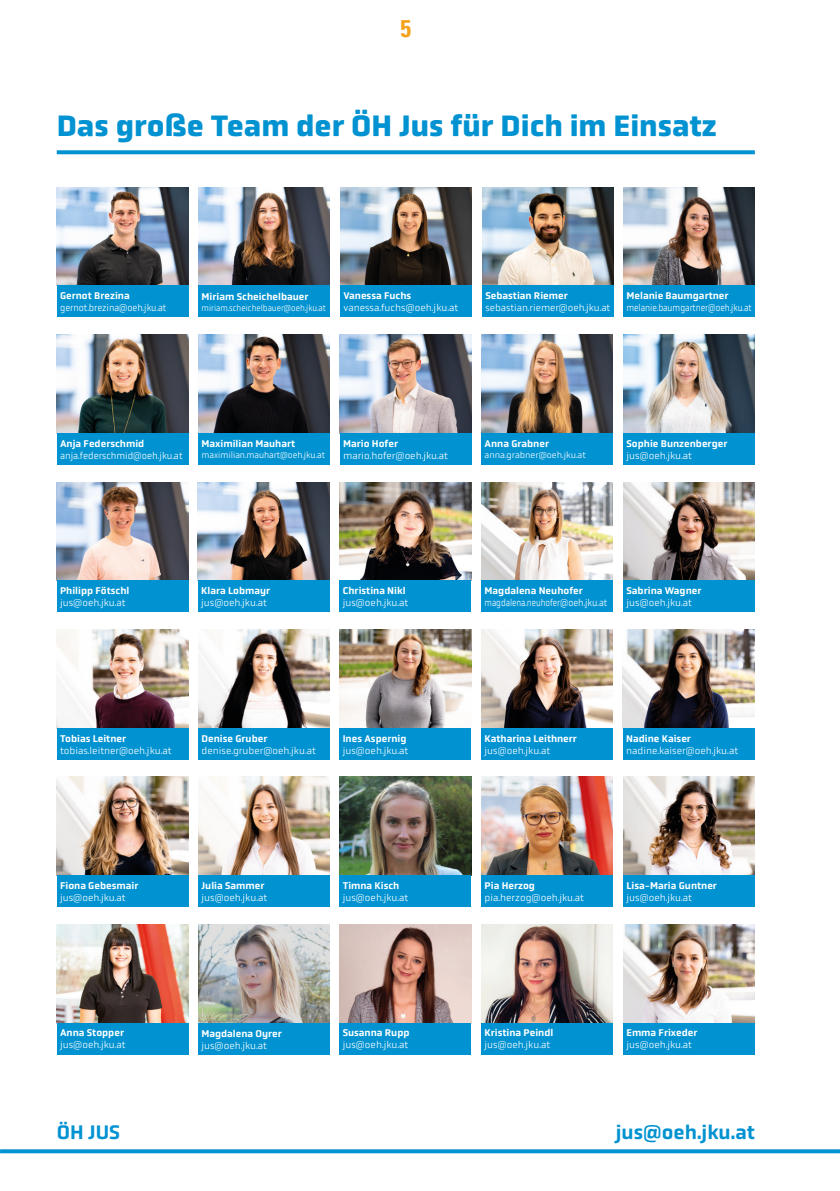
<style>
.page{position:relative;width:840px;height:1191px;background:#fff}
.page>*{position:absolute;margin:0;border:0;box-sizing:border-box;transform-origin:0 0}
.t1{font:700 30px "Obvia";color:#0092d1}
.t2{font:700 condensed 24px "Univers LT";color:#f6a31c}
.t3{font:500 20px "Obvia";color:#0092d1}
.t4{font:500 10px "Obvia";color:#fff}
.t5{font:300 10px "Obvia";color:#fff}
.t6{font:300 10px "Obvia";color:#fff;scale:.83 1}
.t7{font:300 10px "Obvia";color:#fff;scale:.8 1}
.t8{font:300 10px "Obvia";color:#fff;scale:.94 1}
.t9{font:300 10px "Obvia";color:#fff;scale:.9 1}
.t10{font:300 9px "Obvia";color:#fff;scale:.89 1}
.t11{font:300 9px "Obvia";color:#fff;scale:.95 1}
.t12{font:300 9px "Obvia";color:#fff}
</style>
<div class="page">
<svg style="left:0;top:1149px;width:839px;height:4px;fill:#0092d1"></svg>
<svg style="left:57px;top:150px;width:697px;height:4px;fill:#0092d1"></svg>
<img style="left:198px;top:187px;width:132px;height:99px">
<div style="left:198px;top:286px;width:132px;height:31px;background:#0092d1"></div>
<img style="left:340px;top:187px;width:131px;height:99px">
<div style="left:340px;top:286px;width:131px;height:31px;background:#0092d1"></div>
<img style="left:481px;top:482px;width:131px;height:99px">
<div style="left:481px;top:581px;width:131px;height:31px;background:#0092d1"></div>
<img style="left:57px;top:334px;width:131px;height:99px">
<div style="left:57px;top:433px;width:131px;height:31px;background:#0092d1"></div>
<img style="left:481px;top:334px;width:131px;height:99px">
<div style="left:481px;top:433px;width:131px;height:31px;background:#0092d1"></div>
<img style="left:339px;top:334px;width:132px;height:99px">
<div style="left:339px;top:433px;width:132px;height:31px;background:#0092d1"></div>
<img style="left:623px;top:187px;width:131px;height:99px">
<div style="left:622px;top:286px;width:132px;height:31px;background:#0092d1"></div>
<img style="left:198px;top:334px;width:132px;height:99px">
<div style="left:198px;top:433px;width:132px;height:31px;background:#0092d1"></div>
<img style="left:482px;top:187px;width:131px;height:99px">
<div style="left:482px;top:286px;width:131px;height:31px;background:#0092d1"></div>
<img style="left:623px;top:334px;width:131px;height:99px">
<div style="left:623px;top:433px;width:131px;height:31px;background:#0092d1"></div>
<img style="left:339px;top:482px;width:132px;height:99px">
<div style="left:339px;top:581px;width:132px;height:31px;background:#0092d1"></div>
<img style="left:57px;top:187px;width:131px;height:99px">
<div style="left:57px;top:286px;width:131px;height:31px;background:#0092d1"></div>
<img style="left:622px;top:629px;width:132px;height:99px">
<div style="left:622px;top:728px;width:132px;height:31px;background:#0092d1"></div>
<img style="left:57px;top:482px;width:131px;height:99px">
<div style="left:57px;top:581px;width:131px;height:31px;background:#0092d1"></div>
<img style="left:623px;top:482px;width:131px;height:99px">
<div style="left:623px;top:581px;width:131px;height:31px;background:#0092d1"></div>
<img style="left:339px;top:629px;width:132px;height:99px">
<div style="left:339px;top:728px;width:132px;height:31px;background:#0092d1"></div>
<img style="left:481px;top:629px;width:131px;height:99px">
<div style="left:481px;top:728px;width:131px;height:31px;background:#0092d1"></div>
<img style="left:198px;top:629px;width:132px;height:99px">
<div style="left:198px;top:728px;width:132px;height:31px;background:#0092d1"></div>
<img style="left:339px;top:924px;width:132px;height:99px">
<div style="left:339px;top:1023px;width:132px;height:31px;background:#0092d1"></div>
<img style="left:339px;top:777px;width:132px;height:98px">
<div style="left:339px;top:875px;width:132px;height:32px;background:#0092d1"></div>
<img style="left:481px;top:777px;width:131px;height:98px">
<div style="left:481px;top:875px;width:131px;height:32px;background:#0092d1"></div>
<img style="left:198px;top:777px;width:132px;height:98px">
<div style="left:198px;top:875px;width:132px;height:32px;background:#0092d1"></div>
<img style="left:57px;top:777px;width:131px;height:98px">
<div style="left:57px;top:875px;width:131px;height:32px;background:#0092d1"></div>
<img style="left:623px;top:777px;width:131px;height:98px">
<div style="left:623px;top:875px;width:131px;height:32px;background:#0092d1"></div>
<img style="left:57px;top:629px;width:131px;height:99px">
<div style="left:57px;top:728px;width:131px;height:31px;background:#0092d1"></div>
<img style="left:481px;top:924px;width:131px;height:99px">
<div style="left:481px;top:1023px;width:131px;height:31px;background:#0092d1"></div>
<img style="left:198px;top:482px;width:131px;height:99px">
<div style="left:198px;top:581px;width:131px;height:31px;background:#0092d1"></div>
<img style="left:57px;top:924px;width:131px;height:99px">
<div style="left:57px;top:1023px;width:131px;height:31px;background:#0092d1"></div>
<img style="left:623px;top:924px;width:131px;height:99px">
<div style="left:623px;top:1023px;width:131px;height:31px;background:#0092d1"></div>
<img style="left:198px;top:925px;width:131px;height:98px">
<div style="left:198px;top:1023px;width:131px;height:31px;background:#0092d1"></div>
<h2 class="t2" style="left:400px;top:14px;width:12px">5</h2>
<p class="t1" style="left:57px;top:108px;width:661px">Das große Team der ÖH Jus für Dich im Einsatz</p>
<p class="t4" style="left:60px;top:290px;width:71px">Gernot Brezina</p>
<p class="t9" style="left:60px;top:302px;width:120px">gernot.brezina@oeh.jku.at</p>
<p class="t4" style="left:201px;top:290px;width:108px">Miriam Scheichelbauer</p>
<p class="t10" style="left:201px;top:302px;width:141px">miriam.scheichelbauer@oeh.jku.at</p>
<p class="t4" style="left:343px;top:290px;width:69px">Vanessa Fuchs</p>
<p class="t5" style="left:343px;top:302px;width:116px">vanessa.fuchs@oeh.jku.at</p>
<p class="t4" style="left:485px;top:290px;width:84px">Sebastian Riemer</p>
<p class="t5" style="left:485px;top:302px;width:126px">sebastian.riemer@oeh.jku.at</p>
<p class="t4" style="left:626px;top:290px;width:103px">Melanie Baumgartner</p>
<p class="t6" style="left:626px;top:302px;width:152px">melanie.baumgartner@oeh.jku.at</p>
<p class="t4" style="left:60px;top:437px;width:86px">Anja Federschmid</p>
<p class="t8" style="left:60px;top:449px;width:132px">anja.federschmid@oeh.jku.at</p>
<p class="t4" style="left:201px;top:438px;width:95px">Maximilian Mauhart</p>
<p class="t11" style="left:201px;top:450px;width:131px">maximilian.mauhart@oeh.jku.at</p>
<p class="t4" style="left:343px;top:437px;width:56px">Mario Hofer</p>
<p class="t5" style="left:343px;top:449px;width:106px">mario.hofer@oeh.jku.at</p>
<p class="t4" style="left:484px;top:438px;width:66px">Anna Grabner</p>
<p class="t12" style="left:484px;top:450px;width:103px">anna.grabner@oeh.jku.at</p>
<p class="t4" style="left:626px;top:437px;width:102px">Sophie Bunzenberger</p>
<p class="t5" style="left:626px;top:449px;width:67px">jus@oeh.jku.at</p>
<p class="t4" style="left:60px;top:585px;width:71px">Philipp Fötschl</p>
<p class="t5" style="left:60px;top:597px;width:67px">jus@oeh.jku.at</p>
<p class="t4" style="left:201px;top:585px;width:70px">Klara Lobmayr</p>
<p class="t5" style="left:201px;top:597px;width:67px">jus@oeh.jku.at</p>
<p class="t4" style="left:342px;top:585px;width:65px">Christina Nikl</p>
<p class="t5" style="left:342px;top:597px;width:67px">jus@oeh.jku.at</p>
<p class="t4" style="left:484px;top:585px;width:100px">Magdalena Neuhofer</p>
<p class="t7" style="left:484px;top:597px;width:155px">magdalena.neuhofer@oeh.jku.at</p>
<p class="t4" style="left:626px;top:585px;width:76px">Sabrina Wagner</p>
<p class="t5" style="left:626px;top:597px;width:67px">jus@oeh.jku.at</p>
<p class="t4" style="left:60px;top:732px;width:68px">Tobias Leitner</p>
<p class="t5" style="left:60px;top:744px;width:113px">tobias.leitner@oeh.jku.at</p>
<p class="t4" style="left:201px;top:732px;width:67px">Denise Gruber</p>
<p class="t5" style="left:201px;top:744px;width:116px">denise.gruber@oeh.jku.at</p>
<p class="t4" style="left:342px;top:732px;width:65px">Ines Aspernig</p>
<p class="t5" style="left:342px;top:744px;width:67px">jus@oeh.jku.at</p>
<p class="t4" style="left:484px;top:732px;width:94px">Katharina Leithnerr</p>
<p class="t5" style="left:484px;top:744px;width:67px">jus@oeh.jku.at</p>
<p class="t4" style="left:625px;top:732px;width:66px">Nadine Kaiser</p>
<p class="t5" style="left:625px;top:744px;width:113px">nadine.kaiser@oeh.jku.at</p>
<p class="t4" style="left:60px;top:879px;width:80px">Fiona Gebesmair</p>
<p class="t5" style="left:60px;top:892px;width:67px">jus@oeh.jku.at</p>
<p class="t4" style="left:60px;top:1027px;width:65px">Anna Stopper</p>
<p class="t5" style="left:60px;top:1039px;width:67px">jus@oeh.jku.at</p>
<p class="t4" style="left:201px;top:879px;width:64px">Julia Sammer</p>
<p class="t5" style="left:201px;top:892px;width:67px">jus@oeh.jku.at</p>
<p class="t4" style="left:201px;top:1027px;width:82px">Magdalena Oyrer</p>
<p class="t5" style="left:201px;top:1039px;width:67px">jus@oeh.jku.at</p>
<p class="t4" style="left:342px;top:879px;width:58px">Timna Kisch</p>
<p class="t5" style="left:342px;top:892px;width:67px">jus@oeh.jku.at</p>
<p class="t4" style="left:342px;top:1027px;width:68px">Susanna Rupp</p>
<p class="t5" style="left:342px;top:1039px;width:67px">jus@oeh.jku.at</p>
<p class="t4" style="left:484px;top:879px;width:52px">Pia Herzog</p>
<p class="t5" style="left:484px;top:892px;width:101px">pia.herzog@oeh.jku.at</p>
<p class="t4" style="left:626px;top:879px;width:92px">Lisa-Maria Guntner</p>
<p class="t5" style="left:626px;top:892px;width:67px">jus@oeh.jku.at</p>
<p class="t4" style="left:484px;top:1027px;width:70px">Kristina Peindl</p>
<p class="t5" style="left:484px;top:1039px;width:67px">jus@oeh.jku.at</p>
<p class="t4" style="left:626px;top:1027px;width:72px">Emma Frixeder</p>
<p class="t5" style="left:626px;top:1039px;width:67px">jus@oeh.jku.at</p>
<h3 class="t3" style="left:57px;top:1120px;width:65px">ÖH JUS</h3>
<h3 class="t3" style="left:615px;top:1120px;width:140px">jus@oeh.jku.at</h3>
</div>
